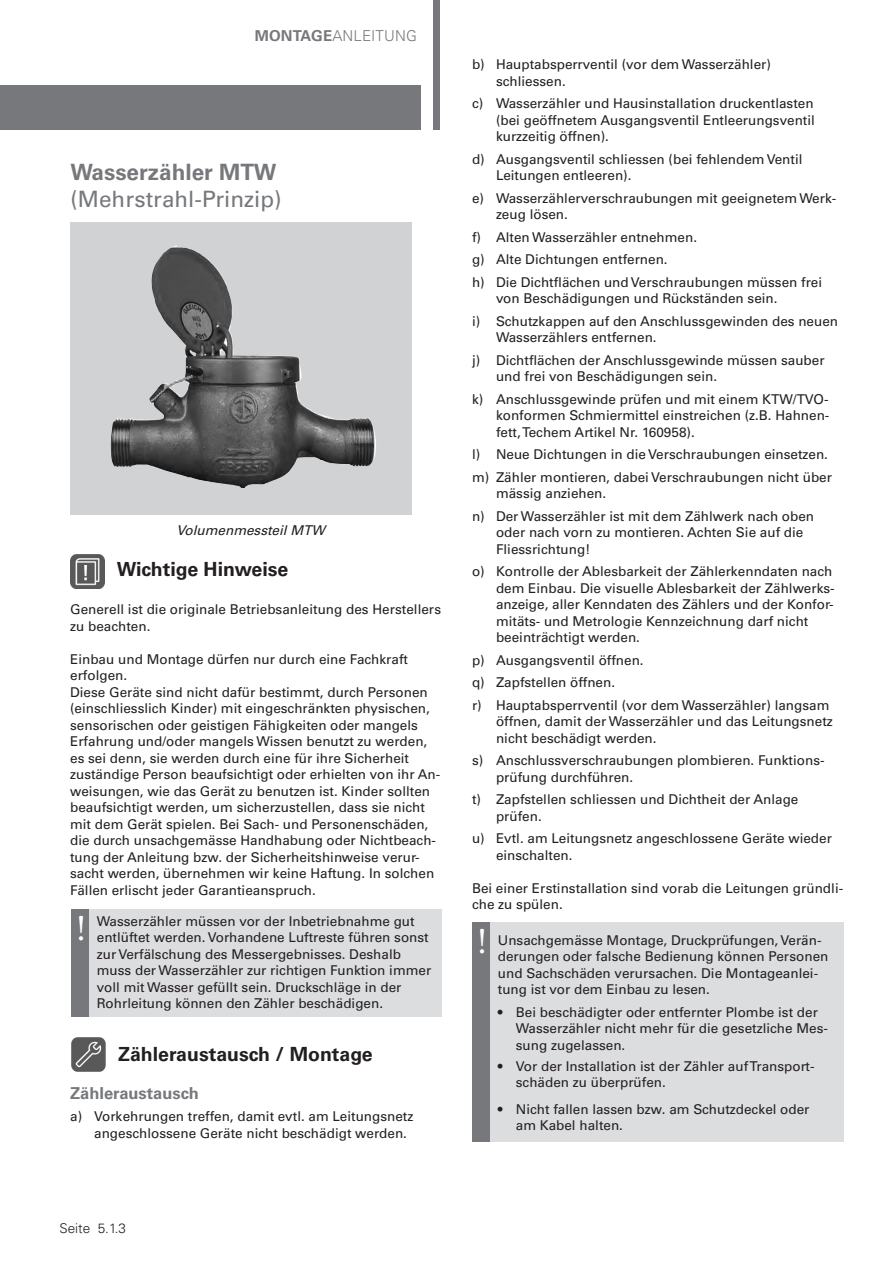
<style>
.page{position:relative;width:893px;height:1263px;background:#fff}
.page>*{position:absolute;margin:0;border:0;box-sizing:border-box;transform-origin:0 0}
.t1{font:22.5px "Univers LT Std";color:#76787b}
.t2{font:700 22.5px "Univers LT Std";color:#76787b}
.t3{font:700 19.5px "Univers LT Std";color:#231f20}
.t4{font:700 16.5px "Univers LT Std";color:#76787b}
.t5{font:300 15px "Univers LT Pro 45";letter-spacing:.01em;color:#76787b}
.t6{font:13.5px/16.5px "Univers LT Pro 55 Roman";color:#231f20}
.t7{font:italic 13.5px "Univers LT Pro 55 Roman";color:#231f20}
.t8{font:300 13.5px "Univers LT Pro 45";color:#231f20}
.s1{font-family:"Univers LT Std";font-weight:700}
</style>
<div class="page">
<div style="left:70px;top:222px;width:342px;height:292px;background:#d1d2d4"></div>
<div style="left:0;top:85px;width:421px;height:45px;background:#76787b"></div>
<div style="left:434px;top:0;width:6px;height:130px;background:#76787b"></div>
<img style="left:70px;top:555px;width:34px;height:34px">
<div style="left:88px;top:909px;width:354px;height:107px;background:#dcdddf"></div>
<div style="left:71px;top:909px;width:17px;height:107px;background:#76787b"></div>
<img style="left:71px;top:1037px;width:34px;height:34px">
<img style="left:110px;top:246px;width:266px;height:242px">
<div style="left:489px;top:923px;width:355px;height:219px;background:#dcdddf"></div>
<div style="left:472px;top:923px;width:17px;height:219px;background:#76787b"></div>
<p class="t5" style="left:255px;top:26px;width:164px"><span class="s1">MONTAGE</span>ANLEITUNG</p>
<p class="t2" style="left:70px;top:159px;width:207px">Wasserzähler MTW</p>
<p class="t1" style="left:70px;top:185px;width:213px">(Mehrstrahl-Prinzip)</p>
<p class="t7" style="left:177px;top:522px;width:154px">VolumenmessteilMTW</p>
<p class="t3" style="left:117px;top:558px;width:173px">Wichtige Hinweise</p>
<p class="t6" style="left:70px;top:601px;width:373px">Generell ist die originale Betriebsanleitung des Herstellers zu beachten.</p>
<p class="t6" style="left:70px;top:650px;width:339px">Einbau und Montage dürfen nur durch eine Fachkraft erfolgen.</p>
<p class="t6" style="left:70px;top:683px;width:372px">Diese Geräte sind nicht dafür bestimmt, durch Personen (einschliesslich Kinder) mit eingeschränkten physischen, sensorischen oder geistigen Fähigkeiten oder mangels Erfahrung und/oder mangels Wissen benutzt zu werden, es sei denn, sie werden durch eine für ihre Sicherheit zuständige Person beaufsichtigt oder erhielten von ihr An&shy;weisungen, wie das Gerät zu benutzen ist. Kinder sollten beaufsichtigt werden, um sicherzustellen, dass sie nicht mit dem Gerät spielen. Bei Sach- und Personenschäden, die durch unsachgemässe Handhabung oder Nichtbeach&shy;tung der Anleitung bzw. der Sicherheitshinweise verur&shy;sacht werden, übernehmen wir keine Haftung. In solchen Fällen erlischt jeder Garantieanspruch.</p>
<p class="t6" style="left:97px;top:913px;width:336px">Wasserzähler müssen vor der Inbetriebnahme gut entlüftet werden. Vorhandene Luftreste führen sonst zur Verfälschung des Messergebnisses. Deshalb muss der Wasserzähler zur richtigen Funktion immer voll mit Wasser gefüllt sein. Druckschläge in der Rohrleitung können den Zähler beschädigen.</p>
<p class="t3" style="left:118px;top:1043px;width:256px">Zähleraustausch / Montage</p>
<p class="t4" style="left:70px;top:1083px;width:130px">Zähleraustausch</p>
<p class="t6" style="left:94px;top:1108px;width:321px;text-indent:-24px">a) Vorkehrungen treffen, damit evtl. am Leitungsnetz angeschlossene Geräte nicht beschädigt werden.</p>
<p class="t6" style="left:472px;top:56px;width:300px">b) Hauptabsperrventil (vor dem Wasserzähler)</p>
<p class="t6" style="left:496px;top:73px;width:71px">schliessen.</p>
<p class="t6" style="left:496px;top:95px;width:320px;text-align:justify;text-indent:-24px">c) Wasserzähler und Hausinstallation druckentlasten (bei geöffnetem Ausgangsventil Entleerungsventil kurzzeitig öffnen).</p>
<p class="t6" style="left:496px;top:151px;width:308px;text-indent:-24px">d) Ausgangsventil schliessen (bei fehlendem Ventil<br>Leitungen entleeren).</p>
<p class="t6" style="left:496px;top:190px;width:342px;text-indent:-24px">e) Wasserzählerverschraubungen mit geeignetem Werk&shy;zeug lösen.</p>
<p class="t6" style="left:472px;top:229px;width:227px">f) Alten Wasserzähler entnehmen.</p>
<p class="t6" style="left:472px;top:251px;width:197px">g) Alte Dichtungen entfernen.</p>
<p class="t6" style="left:496px;top:274px;width:328px;text-indent:-24px">h) Die Dichtflächen und Verschraubungen müssen frei von Beschädigungen und Rückständen sein.</p>
<p class="t6" style="left:496px;top:313px;width:344px;text-indent:-24px">i) Schutzkappen auf den Anschlussgewinden des neuen<br>Wasserzählers entfernen.</p>
<p class="t6" style="left:496px;top:352px;width:330px;text-indent:-24px">j) Dichtflächen der Anschlussgewinde müssen sauber und frei von Beschädigungen sein.</p>
<p class="t6" style="left:496px;top:391px;width:335px;text-align:justify;text-indent:-24px">k) Anschlussgewinde prüfen und mit einem KTW/TVO&shy;konformen Schmiermittel einstreichen (z.B. Hahnen&shy;fett, Techem Artikel Nr. 160958).</p>
<p class="t6" style="left:472px;top:446px;width:357px">l) Neue Dichtungen in die Verschraubungen einsetzen.</p>
<p class="t6" style="left:496px;top:469px;width:337px;text-indent:-24px">m) Zähler montieren, dabei Verschraubungen nicht über mässig anziehen.</p>
<p class="t6" style="left:496px;top:508px;width:320px;text-indent:-24px">n) Der Wasserzähler ist mit dem Zählwerk nach oben oder nach vorn zu montieren. Achten Sie auf die<br>Fliessrichtung!</p>
<p class="t6" style="left:472px;top:563px;width:362px">o) Kontrolle der Ablesbarkeit der Zählerkenndaten nach</p>
<p class="t6" style="left:496px;top:580px;width:340px">dem Einbau. Die visuelle Ablesbarkeit der Zählwerks&shy;anzeige, aller Kenndaten des Zählers und der Konfor&shy;mitäts- und Metrologie Kennzeichnung darf nicht beeinträchtigt werden.</p>
<p class="t6" style="left:472px;top:652px;width:173px">p) Ausgangsventil öffnen.</p>
<p class="t6" style="left:472px;top:674px;width:145px">q) Zapfstellen öffnen.</p>
<p class="t6" style="left:496px;top:697px;width:338px;text-indent:-24px">r) Hauptabsperrventil (vor dem Wasserzähler) langsam öffnen, damit der Wasserzähler und das Leitungsnetz nicht beschädigt werden.</p>
<p class="t6" style="left:496px;top:752px;width:330px;text-indent:-24px">s) Anschlussverschraubungen plombieren. Funktions&shy;prüfung durchführen.</p>
<p class="t6" style="left:472px;top:791px;width:328px">t) Zapfstellen schliessen und Dichtheit der Anlage</p>
<p class="t6" style="left:496px;top:808px;width:47px">prüfen.</p>
<p class="t6" style="left:496px;top:830px;width:337px;text-indent:-24px">u) Evtl. am Leitungsnetz angeschlossene Geräte wieder einschalten.</p>
<p class="t6" style="left:472px;top:880px;width:373px">Bei einer Erstinstallation sind vorab die Leitungen gründli&shy;che zu spülen.</p>
<p class="t6" style="left:498px;top:932px;width:332px">Unsachgemässe Montage, Druckprüfungen, Verän&shy;derungen oder falsche Bedienung können Personen und Sachschäden verursachen. Die Montageanlei&shy;tung ist vor dem Einbau zu lesen.</p>
<p class="t6" style="left:516px;top:1004px;width:314px;text-indent:-18px">• Bei beschädigter oder entfernter Plombe ist der<br>Wasserzähler nicht mehr für die gesetzliche Mes&shy;sung zugelassen.</p>
<p class="t6" style="left:516px;top:1058px;width:300px;text-indent:-18px">• Vor der Installation ist der Zähler auf Transport&shy;schäden zu überprüfen.</p>
<p class="t6" style="left:516px;top:1101px;width:295px;text-indent:-18px">• Nicht fallen lassen bzw. am Schutzdeckel oder am Kabel halten.</p>
<p class="t8" style="left:60px;top:1220px;width:68px">Seite 5.1.3</p>
</div>
